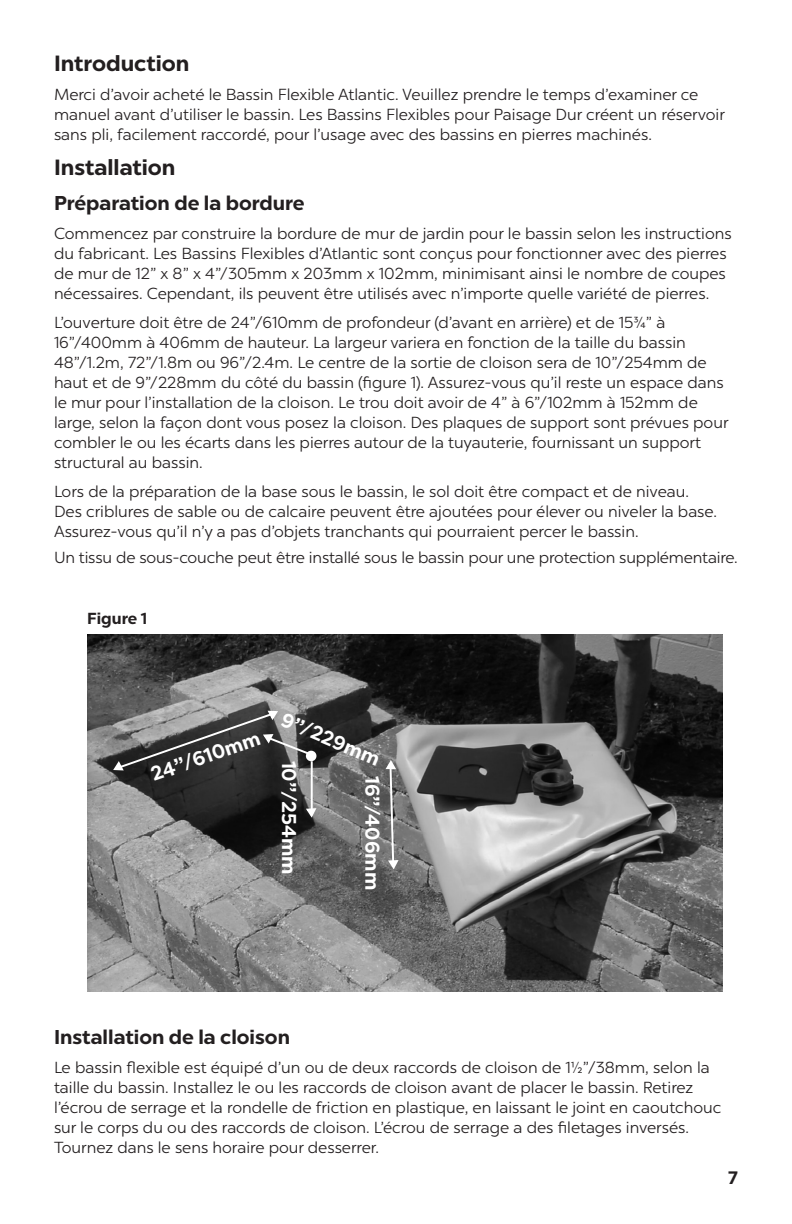
<style>
.page{position:relative;width:792px;height:1224px;background:#fff}
.page>*{position:absolute;margin:0;border:0;box-sizing:border-box;transform-origin:0 0}
.t1{font:700 22px "Chronica Pro";color:#231f20}
.t2{font:700 20px "Chronica Pro";color:#231f20}
.t3{font:700 20px "Chronica Pro";color:#fff}
.Paragraph_Style_1{font:700 18px "Chronica Pro";color:#231f20}
.t4{font:16px/20px "Chronica Pro";color:#231f20}
.t5{font:700 16px "Chronica Pro";color:#231f20}
</style>
<div class="page">
<img style="left:87px;top:634px;width:635px;height:357px">
<hr style="left:311px;top:761px;width:2px;height:50px;background:#fff">
<div style="left:306px;top:751px;width:10px;height:10px;border:2px solid #fff;border-radius:50%"></div>
<svg style="left:304px;top:807px;width:13px;height:13px"></svg>
<svg style="left:111px;top:709px;width:204px;height:63px;background:#5b5b5b"></svg>
<svg style="left:384px;top:759px;width:16px;height:112px;background:#868686"></svg>
<p class="t1" style="left:54px;top:49px;width:137px">Introduction</p>
<p class="t4" style="left:54px;top:84px;width:672px">Merci d’avoir acheté le Bassin Flexible Atlantic. Veuillez prendre le temps d’examiner ce manuel avant d’utiliser le bassin. Les Bassins Flexibles pour Paisage Dur créent un réservoir sans pli, facilement raccordé, pour l’usage avec des bassins en pierres machinés.</p>
<p class="t1" style="left:54px;top:153px;width:123px">Installation</p>
<p class="t2" style="left:54px;top:190px;width:252px">Préparation de la bordure</p>
<p class="t4" style="left:54px;top:223px;width:679px">Commencez par construire la bordure de mur de jardin pour le bassin selon les instructions du fabricant. Les Bassins Flexibles d’Atlantic sont conçus pour fonctionner avec des pierres de mur de 12” x 8” x 4”/305mm x 203mm x 102mm, minimisant ainsi le nombre de coupes nécessaires. Cependant, ils peuvent être utilisés avec n’importe quelle variété de pierres.</p>
<p class="t4" style="left:54px;top:312px;width:676px">L’ouverture doit être de 24”/610mm de profondeur (d’avant en arrière) et de 15¾” à 16”/400mm à 406mm de hauteur. La largeur variera en fonction de la taille du bassin 48”/1.2m, 72”/1.8m ou 96”/2.4m. Le centre de la sortie de cloison sera de 10”/254mm de haut et de 9”/228mm du côté du bassin (figure 1). Assurez-vous qu’il reste un espace dans le mur pour l’installation de la cloison. Le trou doit avoir de 4” à 6”/102mm à 152mm de large, selon la façon dont vous posez la cloison. Des plaques de support sont prévues pour combler le ou les écarts dans les pierres autour de la tuyauterie, fournissant un support structural au bassin.</p>
<p class="t4" style="left:54px;top:481px;width:665px">Lors de la préparation de la base sous le bassin, le sol doit être compact et de niveau.<br>Des criblures de sable ou de calcaire peuvent être ajoutées pour élever ou niveler la base.<br>Assurez-vous qu’il n’y a pas d’objets tranchants qui pourraient percer le bassin.</p>
<p class="t4" style="left:54px;top:547px;width:685px">Un tissu de sous-couche peut être installé sous le bassin pour une protection supplémentaire.</p>
<p class="t5" style="left:87px;top:608px;width:61px">Figure 1</p>
<p class="t3" style="left:147px;top:763px;width:116px;rotate:-19deg">24”/610mm</p>
<p class="t3" style="left:287px;top:707px;width:107px;rotate:23deg">9”/229mm</p>
<p class="t3" style="left:301px;top:761px;width:116px;rotate:90deg">10”/254mm</p>
<p class="t3" style="left:385px;top:776px;width:116px;rotate:90deg">16”/406mm</p>
<p class="t2" style="left:54px;top:1024px;width:238px">Installation de la cloison</p>
<p class="t4" style="left:54px;top:1057px;width:669px">Le bassin flexible est équipé d’un ou de deux raccords de cloison de 1½”/38mm, selon la taille du bassin. Installez le ou les raccords de cloison avant de placer le bassin. Retirez l’écrou de serrage et la rondelle de friction en plastique, en laissant le joint en caoutchouc sur le corps du ou des raccords de cloison. L’écrou de serrage a des filetages inversés.<br>Tournez dans le sens horaire pour desserrer.</p>
<p class="Paragraph_Style_1" style="left:728px;top:1166px;width:11px">7</p>
</div>
